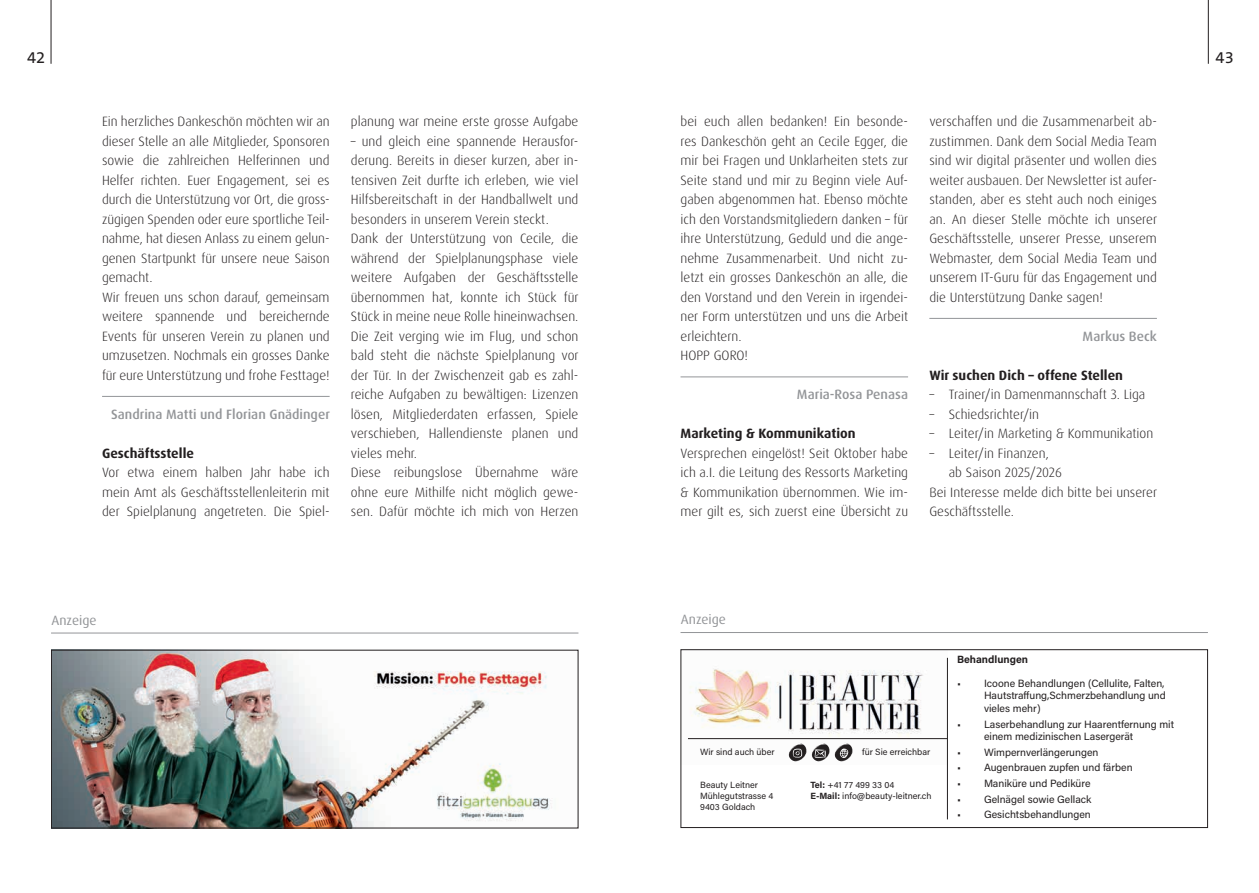
<style>
.page{position:relative;width:1259px;height:893px;background:#fff}
.page>*{position:absolute;margin:0;border:0;box-sizing:border-box;transform-origin:0 0}
.t1{font:16.5px "The Sans B W5 Plain";color:#231f20}
.t2{font:300 13.5px/19.5px "Dax Pro";color:#231f20}
.t3{font:700 13.5px "Dax Pro";color:#231f20}
.t4{font:500 13.5px "Dax Pro";color:#939598}
.t5{font:13.5px "Dax Pro";color:#939598}
.t6{font:10.5px/12.6px "+GVAHNB Acumin Pro";color:#231f20}
.t7{font:700 10.5px "+LKFHRS Acumin Pro";color:#231f20}
.t8{font:9px/10.8px "+GVAHNB Acumin Pro";color:#231f20}
.s1{font-family:"+LKFHRS Acumin Pro";font-weight:700}
</style>
<div class="page">
<hr style="left:51px;top:0;width:1px;height:64px;background:#231f20">
<hr style="left:1208px;top:0;width:1px;height:64px;background:#231f20">
<hr style="left:102px;top:396px;width:228px;height:1px;background:#939598">
<hr style="left:680px;top:376px;width:228px;height:1px;background:#939598">
<hr style="left:929px;top:318px;width:228px;height:1px;background:#939598">
<hr style="left:680px;top:632px;width:528px;height:1px;background:#939598">
<img style="left:53px;top:652px;width:499px;height:174px">
<div style="left:51px;top:650px;width:527px;height:178px;border:1px solid #231f20"></div>
<img style="left:688px;top:658px;width:259px;height:106px">
<hr style="left:947px;top:658px;width:1px;height:161px;background:#231f20">
<svg style="left:788px;top:743px;width:64px;height:18px"></svg>
<hr style="left:688px;top:738px;width:259px;height:1px;background:#231f20">
<div style="left:680px;top:649px;width:528px;height:179px;border:1px solid #231f20"></div>
<hr style="left:51px;top:633px;width:527px;height:1px;background:#939598">
<p class="t1" style="left:27px;top:46px;width:20px">42</p>
<p class="t1" style="left:1215px;top:46px;width:20px">43</p>
<p class="t2" style="left:102px;top:112px;width:229px">Ein herzliches Dankeschön möchten wir an dieser Stelle an alle Mitglieder, Sponsoren sowie die zahlreichen Helferinnen und Helfer richten. Euer Engagement, sei es durch die Unterstützung vor Ort, die gross&shy;zügigen Spenden oder eure sportliche Teil&shy;nahme, hat diesen Anlass zu einem gelun&shy;genen Startpunkt für unsere neue Saison gemacht.<br>Wir freuen uns schon darauf, gemeinsam weitere spannende und bereichernde Events für unseren Verein zu planen und umzusetzen. Nochmals ein grosses Danke für eure Unterstützung und frohe Festtage!</p>
<p class="t4" style="left:111px;top:405px;width:220px">Sandrina Matti und Florian Gnädinger</p>
<p class="t3" style="left:102px;top:444px;width:93px">Geschäftsstelle</p>
<p class="t2" style="left:102px;top:463px;width:229px;text-align:justify">Vor etwa einem halben Jahr habe ich mein Amt als Geschäftsstellenleiterin mit der Spielplanung angetreten. Die Spiel-</p>
<p class="t2" style="left:351px;top:112px;width:229px">planung war meine erste grosse Aufgabe</p>
<p class="t2" style="left:351px;top:131px;width:229px">– und gleich eine spannende Herausfor&shy;derung. Bereits in dieser kurzen, aber in&shy;tensiven Zeit durfte ich erleben, wie viel Hilfsbereitschaft in der Handballwelt und besonders in unserem Verein steckt.<br>Dank der Unterstützung von Cecile, die während der Spielplanungsphase viele weitere Aufgaben der Geschäftsstelle übernommen hat, konnte ich Stück für Stück in meine neue Rolle hineinwachsen.<br>Die Zeit verging wie im Flug, und schon bald steht die nächste Spielplanung vor der Tür. In der Zwischenzeit gab es zahl&shy;reiche Aufgaben zu bewältigen: Lizenzen lösen, Mitgliederdaten erfassen, Spiele verschieben, Hallendienste planen und vieles mehr.<br>Diese reibungslose Übernahme wäre ohne eure Mithilfe nicht möglich gewe&shy;sen. Dafür möchte ich mich von Herzen</p>
<p class="t5" style="left:51px;top:611px;width:47px">Anzeige</p>
<p class="t2" style="left:680px;top:112px;width:229px">bei euch allen bedanken! Ein besonde&shy;res Dankeschön geht an Cecile Egger, die mir bei Fragen und Unklarheiten stets zur Seite stand und mir zu Beginn viele Auf&shy;gaben abgenommen hat. Ebenso möchte ich den Vorstandsmitgliedern danken – für ihre Unterstützung, Geduld und die ange&shy;nehme Zusammenarbeit. Und nicht zu&shy;letzt ein grosses Dankeschön an alle, die den Vorstand und den Verein in irgendei&shy;ner Form unterstützen und uns die Arbeit erleichtern.<br>HOPP GORO!</p>
<p class="t4" style="left:797px;top:386px;width:113px">Maria-Rosa Penasa</p>
<p class="t3" style="left:680px;top:425px;width:177px">Marketing &amp; Kommunikation</p>
<p class="t2" style="left:680px;top:443px;width:229px;text-align:justify">Versprechen eingelöst! Seit Oktober habe ich a.I. die Leitung des Ressorts Marketing &amp; Kommunikation übernommen. Wie im&shy;mer gilt es, sich zuerst eine Übersicht zu</p>
<p class="t2" style="left:929px;top:112px;width:229px;text-align:justify">verschaffen und die Zusammenarbeit ab&shy;zustimmen. Dank dem Social Media Team sind wir digital präsenter und wollen dies weiter ausbauen. Der Newsletter ist aufer&shy;standen, aber es steht auch noch einiges an. An dieser Stelle möchte ich unserer Geschäftsstelle, unserer Presse, unserem Webmaster, dem Social Media Team und unserem IT-Guru für das Engagement und die Unterstützung Danke sagen!</p>
<p class="t4" style="left:1082px;top:327px;width:76px">Markus Beck</p>
<p class="t3" style="left:929px;top:366px;width:195px">Wir suchen Dich – offene Stellen</p>
<p class="t2" style="left:929px;top:385px;width:217px">– Trainer/in Damenmannschaft 3. Liga</p>
<p class="t2" style="left:929px;top:404px;width:111px">– Schiedsrichter/in</p>
<p class="t2" style="left:929px;top:424px;width:225px">– Leiter/in Marketing &amp; Kommunikation</p>
<p class="t2" style="left:929px;top:443px;width:121px">– Leiter/in Finanzen,</p>
<p class="t2" style="left:949px;top:463px;width:115px">ab Saison 2025/2026</p>
<p class="t2" style="left:929px;top:482px;width:229px">Bei Interesse melde dich bitte bei unserer</p>
<p class="t2" style="left:929px;top:502px;width:86px">Geschäftsstelle.</p>
<p class="t5" style="left:681px;top:611px;width:47px">Anzeige</p>
<p class="t8" style="left:700px;top:747px;width:76px">Wir sind auch über</p>
<p class="t8" style="left:862px;top:747px;width:70px">für Sie erreichbar</p>
<p class="t8" style="left:700px;top:780px;width:75px">Beauty Leitner<br>Mühlegutstrasse 4<br>9403 Goldach</p>
<p class="t8" style="left:810px;top:780px;width:123px"><span class="s1">Tel:</span> +41 77 499 33 04<br><span class="s1">E-Mail:</span> info@beauty-leitner.ch</p>
<p class="t7" style="left:957px;top:656px;width:73px">Behandlungen</p>
<p class="t6" style="left:984px;top:678px;width:183px;text-indent:-27px">• Icoone Behandlungen (Cellulite, Falten,<br>Hautstrafung,Schmerzbehandlung und vieles mehr)</p>
<p class="t6" style="left:984px;top:718px;width:192px;text-indent:-27px">• Laserbehandlung zur Haarentfernung mit einem medizinischen Lasergerät</p>
<p class="t6" style="left:957px;top:747px;width:143px">• Wimpernverlängerungen</p>
<p class="t6" style="left:957px;top:762px;width:177px">• Augenbrauen zupfen und färben</p>
<p class="t6" style="left:957px;top:778px;width:135px">• Maniküre und Pediküre</p>
<p class="t6" style="left:957px;top:793px;width:136px">• Gelnägel sowie Gellack</p>
<p class="t6" style="left:957px;top:809px;width:135px">• Gesichtsbehandlungen</p>
</div>
